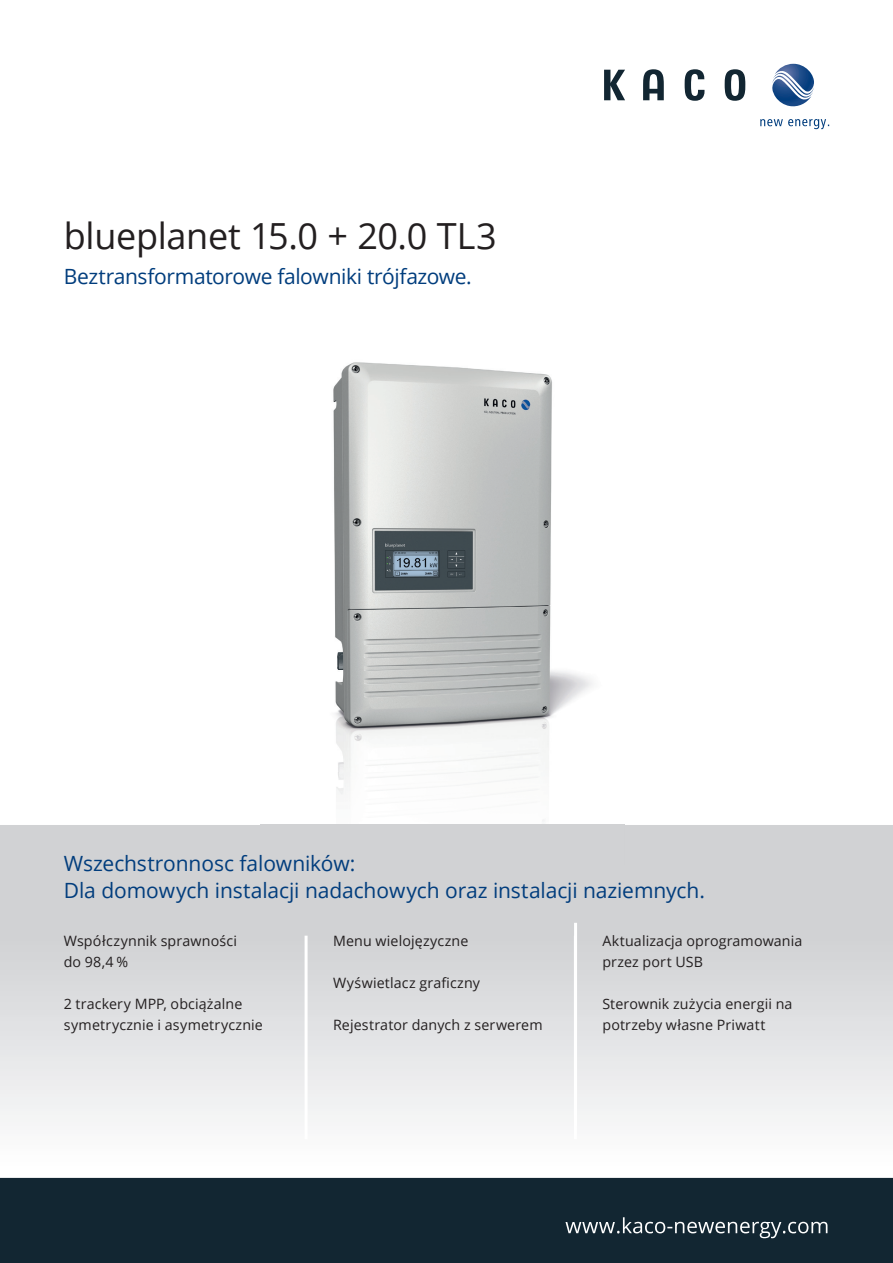
<style>
.page{position:relative;width:893px;height:1263px;background:#fff}
.page>*{position:absolute;margin:0;border:0;box-sizing:border-box;transform-origin:0 0}
.t1{font:36px "Open Sans";letter-spacing:-.01em;color:#231f20}
.t2{font:21px/27px "Open Sans";letter-spacing:-.005em;color:#013d7d}
.t3{font:21px "Open Sans";color:#fff}
.t4{font:14.25px/21px "Open Sans";letter-spacing:.01em;color:#231f20}
</style>
<div class="page">
<img style="left:260px;top:362px;width:364px;height:463px">
<svg style="left:604px;top:69px;width:141px;height:32px"></svg>
<svg style="left:772px;top:64px;width:42px;height:43px"></svg>
<svg style="left:760px;top:119px;width:69px;height:10px"></svg>
<svg style="left:0;top:825px;width:893px;height:353px"></svg>
<svg style="left:303px;top:923px;width:3px;height:204px"></svg>
<div style="left:0;top:1178px;width:893px;height:85px;background:#122632"></div>
<div style="left:565px;top:1217px;width:262px;height:21px;background:#122632"></div>
<hr style="left:574px;top:923px;width:3px;height:203px;background:#fff">
<hr style="left:305px;top:936px;width:3px;height:203px;background:#fff">
<hr style="left:574px;top:936px;width:3px;height:203px;background:#fff">
<h1 class="t1" style="left:64px;top:211px;width:434px">blueplanet 15.0 + 20.0 TL3</h1>
<h2 class="t2" style="left:64px;top:262px;width:409px">Beztransformatorowe falowniki trójfazowe.</h2>
<h2 class="t2" style="left:64px;top:849px;width:643px">Wszechstronnosc falowników:<br>Dla domowych instalacji nadachowych oraz instalacji naziemnych.</h2>
<p class="t4" style="left:64px;top:930px;width:175px">Współczynnik sprawności do 98,4 %</p>
<p class="t4" style="left:64px;top:993px;width:201px">2 trackery MPP, obciążalne symetrycznie i asymetrycznie</p>
<p class="t4" style="left:333px;top:930px;width:137px">Menu wielojęzyczne</p>
<p class="t4" style="left:333px;top:972px;width:148px">Wyświetlacz graficzny</p>
<p class="t4" style="left:333px;top:1014px;width:211px">Rejestrator danych z serwerem</p>
<p class="t4" style="left:602px;top:930px;width:201px">Aktualizacja oprogramowania przez port USB</p>
<p class="t4" style="left:602px;top:993px;width:191px">Sterownik zużycia energii na potrzeby własne Priwatt</p>
<h2 class="t3" style="left:565px;top:1211px;width:265px">www.kaco-newenergy.com</h2>
</div>
